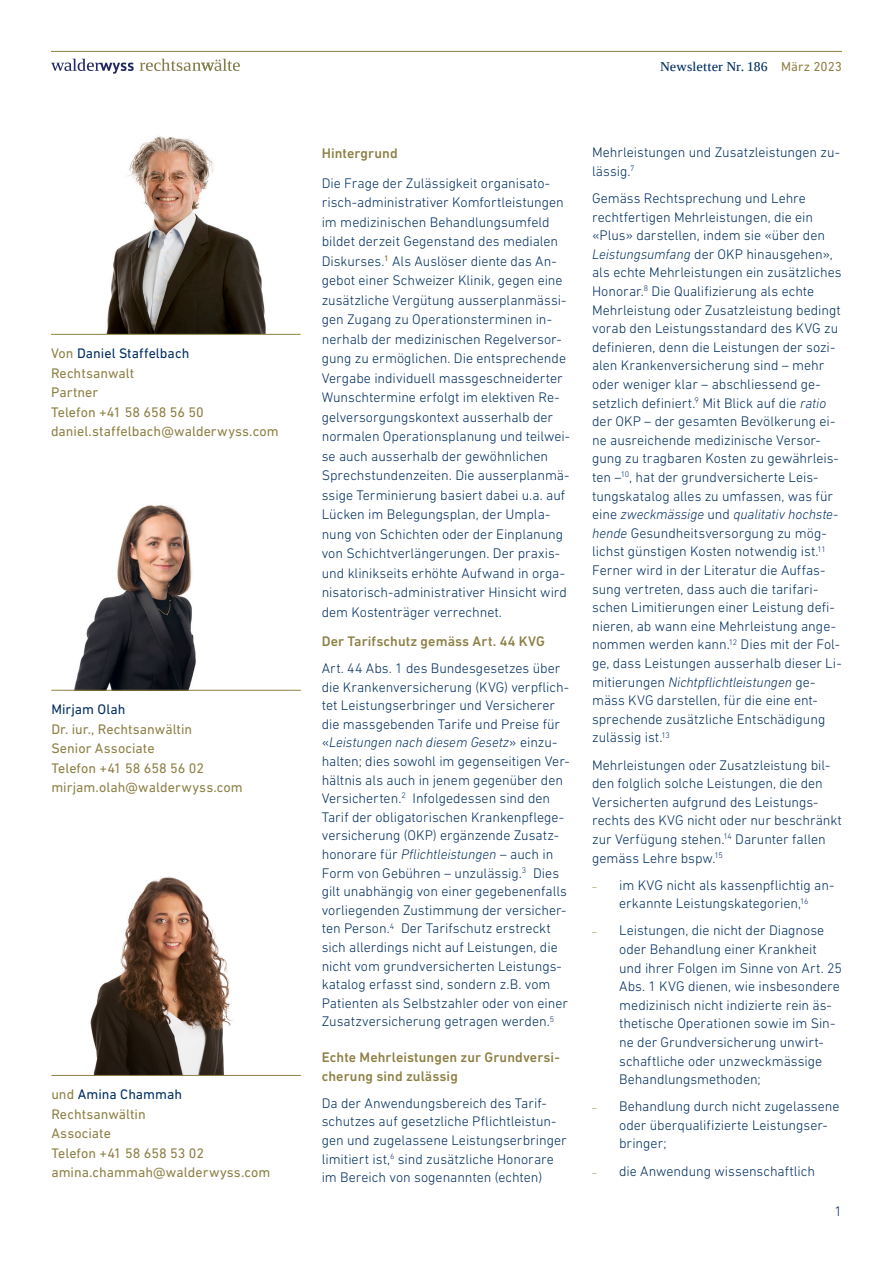
<style>
.page{position:relative;width:893px;height:1263px;background:#fff}
.page>*{position:absolute;margin:0;border:0;box-sizing:border-box;transform-origin:0 0}
.Inhalt_Marginaltext{font:300 14.1px/18.6px "DIN Next LT Pro";color:#002e60}
.Inhalt_Subeadline_br{font:300 14.1px/19.5px "DIN Next LT Pro";letter-spacing:-.005em;color:#002e60}
.Inhalt_Ansprechpartn{font:14.1px/19.5px "DIN Next LT Pro";letter-spacing:.005em;color:#8d8045}
.Inhalt_Marginaltext-2{font:500 14.1px/18.6px "DIN Next LT Pro";letter-spacing:.005em;color:#8d8045}
.Inhalt_Subeadline_br-2{font:500 14.1px "DIN Next LT Pro";letter-spacing:.005em;color:#8d8045}
.Innen_Lauftext_-_DIN{font:300 14.1px "DIN Next LT Pro";color:#002e60}
.t1{font:500 13.5px "Ascender Serif";letter-spacing:.01em;color:#002e60}
.s1{color:#002e60}
.s2{font-family:"DIN Next LT Pro";font-weight:400;font-size:13.2px;color:#8d8045}
.s3{font-style:italic}
.s4{font-size:9.6px;color:#8d8045}
</style>
<div class="page">
<svg style="left:140px;top:59px;width:100px;height:12px"></svg>
<svg style="left:51px;top:59px;width:83px;height:14px"></svg>
<hr style="left:51px;top:51px;width:791px;height:1px;background:#8d8045">
<img style="left:75px;top:136px;width:197px;height:198px">
<hr style="left:51px;top:334px;width:249px;height:1px;background:#8d8045">
<img style="left:55px;top:504px;width:185px;height:186px">
<hr style="left:51px;top:690px;width:250px;height:1px;background:#8d8045">
<img style="left:69px;top:877px;width:195px;height:198px">
<hr style="left:51px;top:1075px;width:250px;height:1px;background:#8d8045">
<p class="Inhalt_Ansprechpartn" style="left:51px;top:343px;width:229px">Von <span class="s1">Daniel Staffelbach<br></span>Rechtsanwalt<br>Partner<br>Telefon +41 58 658 56 50 daniel.staffelbach@walderwyss.com</p>
<p class="Inhalt_Ansprechpartn" style="left:51px;top:699px;width:193px"><span class="s1">Mirjam Olah<br></span>Dr. iur., Rechtsanwältin<br>Senior Associate<br>Telefon +41 58 658 56 02 mirjam.olah@walderwyss.com</p>
<p class="Inhalt_Ansprechpartn" style="left:51px;top:1084px;width:221px">und <span class="s1">Amina Chammah<br></span>Rechtsanwältin<br>Associate<br>Telefon +41 58 658 53 02 amina.chammah@walderwyss.com</p>
<p class="t1" style="left:660px;top:57px;width:183px">Newsletter Nr. 186 <span class="s2">März 2023</span></p>
<p class="Inhalt_Subeadline_br-2" style="left:322px;top:145px;width:78px">Hintergrund</p>
<p class="Inhalt_Subeadline_br" style="left:322px;top:173px;width:250px">Die Frage der Zulässigkeit organisato&shy;risch-administrativer Komfortleistungen im medizinischen Behandlungsumfeld bildet derzeit Gegenstand des medialen Diskurses.<sup>1</sup> Als Auslöser diente das An&shy;gebot einer Schweizer Klinik, gegen eine zusätzliche Vergütung ausserplanmässi&shy;gen Zugang zu Operationsterminen in&shy;nerhalb der medizinischen Regelversor&shy;gung zu ermöglichen. Die entsprechende Vergabe individuell massgeschneiderter Wunschtermine erfolgt im elektiven Re&shy;gelversorgungskontext ausserhalb der normalen Operationsplanung und teilwei&shy;se auch ausserhalb der gewöhnlichen Sprechstundenzeiten. Die ausserplanmä&shy;ssige Terminierung basiert dabei u.a. auf Lücken im Belegungsplan, der Umpla&shy;nung von Schichten oder der Einplanung von Schichtverlängerungen. Der praxis&shy;und klinikseits erhöhte Aufwand in orga&shy;nisatorisch-administrativer Hinsicht wird dem Kostenträger verrechnet.</p>
<p class="Inhalt_Subeadline_br-2" style="left:322px;top:633px;width:225px">Der Tarifschutz gemäss Art. 44 KVG</p>
<p class="Inhalt_Marginaltext" style="left:322px;top:659px;width:249px">Art. 44 Abs. 1 des Bundesgesetzes über die Krankenversicherung (KVG) verpflich&shy;tet Leistungserbringer und Versicherer die massgebenden Tarife und Preise für «<span class="s3">Leistungen nach diesem Gesetz</span>» einzu&shy;halten; dies sowohl im gegenseitigen Ver&shy;hältnis als auch in jenem gegenüber den Versicherten.<sup>2</sup> Infolgedessen sind den Tarif der obligatorischen Krankenpflege&shy;versicherung (OKP) ergänzende Zusatz&shy;honorare für <span class="s3">Pflichtleistungen</span> – auch in Form von Gebühren – unzulässig.<sup>3</sup> Dies gilt unabhängig von einer gegebenenfalls vorliegenden Zustimmung der versicher&shy;ten Person.<sup>4</sup> Der Tarifschutz erstreckt sich allerdings nicht auf Leistungen, die nicht vom grundversicherten Leistungs&shy;katalog erfasst sind, sondern z.B. vom Patienten als Selbstzahler oder von einer Zusatzversicherung getragen werden.<sup>5</sup></p>
<p class="Inhalt_Marginaltext-2" style="left:322px;top:1048px;width:240px">Echte Mehrleistungen zur Grundversi&shy;cherung sind zulässig</p>
<p class="Inhalt_Marginaltext" style="left:322px;top:1093px;width:247px">Da der Anwendungsbereich des Tarif&shy;schutzes auf gesetzliche Pflichtleistun&shy;gen und zugelassene Leistungserbringer limitiert ist,<sup>6</sup> sind zusätzliche Honorare im Bereich von sogenannten (echten)</p>
<p class="Inhalt_Marginaltext" style="left:592px;top:143px;width:249px">Mehrleistungen und Zusatzleistungen zu&shy;lässig.<sup>7</sup></p>
<p class="Inhalt_Marginaltext" style="left:592px;top:189px;width:251px">Gemäss Rechtsprechung und Lehre rechtfertigen Mehrleistungen, die ein «Plus» darstellen, indem sie «über den <span class="s3">Leistungsumfang</span> der OKP hinausgehen», als echte Mehrleistungen ein zusätzliches Honorar.<sup>8</sup> Die Qualifizierung als echte Mehrleistung oder Zusatzleistung bedingt vorab den Leistungsstandard des KVG zu definieren, denn die Leistungen der sozi&shy;alen Krankenversicherung sind – mehr oder weniger klar – abschliessend ge&shy;setzlich definiert.<sup>9</sup> Mit Blick auf die <span class="s3">ratio </span>der OKP – der gesamten Bevölkerung ei&shy;ne ausreichende medizinische Versor&shy;gung zu tragbaren Kosten zu gewährleis&shy;ten –<sup>10</sup>, hat der grundversicherte Leis&shy;tungskatalog alles zu umfassen, was für eine <span class="s3">zweckmässige</span> und <span class="s3">qualitativ hochste&shy;hende</span> Gesundheitsversorgung zu mög&shy;lichst günstigen Kosten notwendig ist.<sup>11<br></sup>Ferner wird in der Literatur die Auffas&shy;sung vertreten, dass auch die tarifari&shy;schen Limitierungen einer Leistung defi&shy;nieren, ab wann eine Mehrleistung ange&shy;nommen werden kann.<sup>12</sup> Dies mit der Fol&shy;ge, dass Leistungen ausserhalb dieser Li&shy;mitierungen <span class="s3">Nichtpflichtleistungen</span> ge&shy;mäss KVG darstellen, für die eine ent&shy;sprechende zusätzliche Entschädigung zulässig ist.<sup>13</sup></p>
<p class="Inhalt_Marginaltext" style="left:592px;top:755px;width:251px">Mehrleistungen oder Zusatzleistung bil&shy;den folglich solche Leistungen, die den Versicherten aufgrund des Leistungs&shy;rechts des KVG nicht oder nur beschränkt zur Verfügung stehen.<sup>14</sup> Darunter fallen gemäss Lehre bspw.<sup>15</sup></p>
<p class="Inhalt_Marginaltext" style="left:592px;top:875px;width:244px;text-align:center"><span class="s4">–</span> im KVG nicht als kassenpflichtig an&shy;erkannte Leistungskategorien,<sup>16</sup></p>
<p class="Inhalt_Marginaltext" style="left:619px;top:921px;width:224px;text-indent:-27px"><span class="s4">–</span> Leistungen, die nicht der Diagnose oder Behandlung einer Krankheit und ihrer Folgen im Sinne von Art. 25<br>Abs. 1 KVG dienen, wie insbesondere medizinisch nicht indizierte rein äs&shy;thetische Operationen sowie im Sin&shy;ne der Grundversicherung unwirt&shy;schaftliche oder unzweckmässige Behandlungsmethoden;</p>
<p class="Inhalt_Marginaltext" style="left:619px;top:1097px;width:222px;text-indent:-27px"><span class="s4">–</span> Behandlung durch nicht zugelassene oder überqualifizierte Leistungser&shy;bringer;</p>
<p class="Inhalt_Marginaltext" style="left:592px;top:1161px;width:224px"><span class="s4">–</span> die Anwendung wissenschaftlich</p>
<p class="Innen_Lauftext_-_DIN" style="left:834px;top:1203px;width:9px">1</p>
</div>
